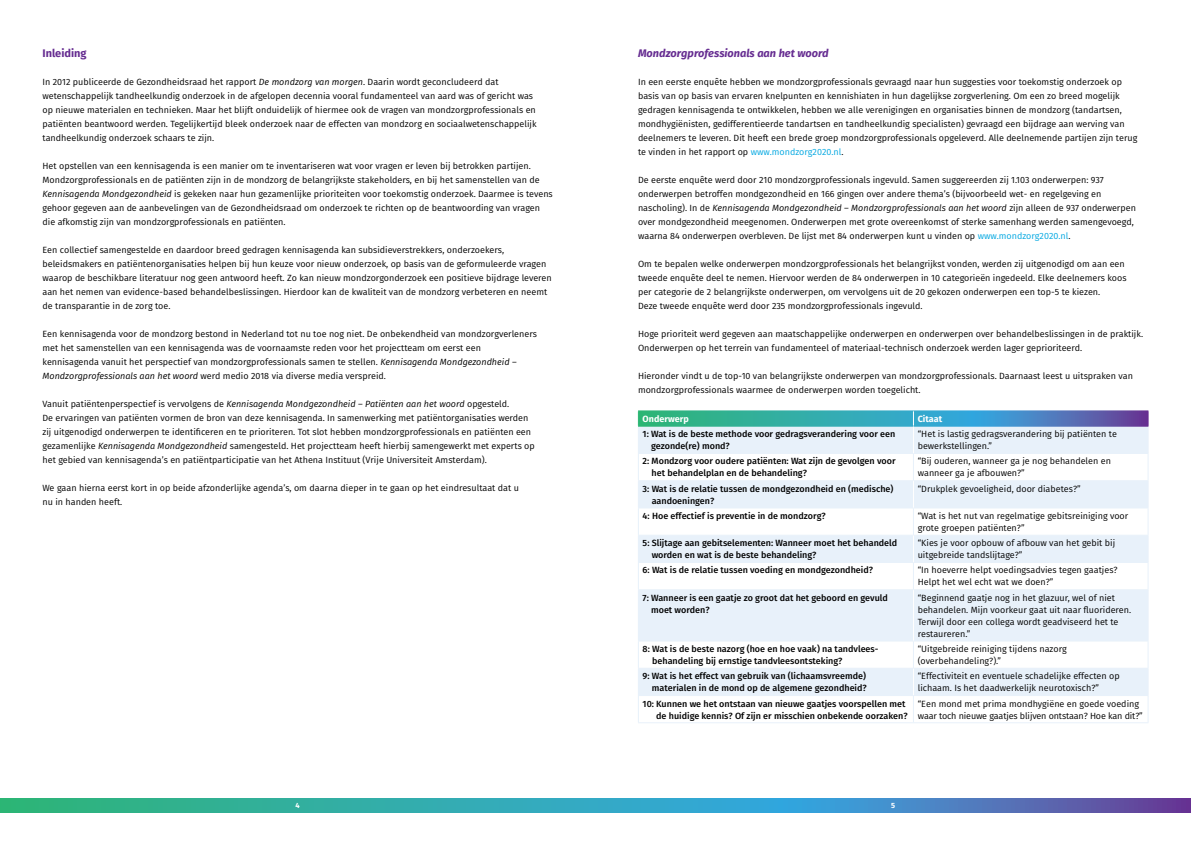
<style>
.page{position:relative;width:1191px;height:842px;background:#fff}
.page>*{position:absolute;margin:0;border:0;box-sizing:border-box;transform-origin:0 0}
.t1{font:italic 700 11px "Fira Sans";color:#662d91}
.t2{font:700 11px "Fira Sans";color:#662d91}
.t3{font:9px/14px "Fira Sans";color:#000}
.t4{font:500 9px/12px "Fira Sans";color:#000}
.t5{font:700 9px "Fira Sans";color:#fff}
.t6{font:700 7.5px "Fira Sans";color:#fff}
.s1{font-style:italic}
.s2{color:#00a7e1}
</style>
<div class="page">
<svg style="left:0;top:799px;width:1191px;height:14px;background:#3c99af"></svg>
<svg style="left:639px;top:590px;width:508px;height:105px;fill:#e8f1fa"></svg>
<hr style="left:1147px;top:590px;width:1px;height:51px;background:#e8f1fa">
<svg style="left:1147px;top:667px;width:1px;height:30px"></svg>
<hr style="left:638px;top:589px;width:275px;height:1px;background:#e8f1fa">
<hr style="left:638px;top:590px;width:1px;height:51px;background:#e8f1fa">
<hr style="left:913px;top:589px;width:235px;height:1px;background:#e8f1fa">
<hr style="left:638px;top:641px;width:275px;height:1px;background:#e8f1fa">
<hr style="left:913px;top:641px;width:235px;height:1px;background:#e8f1fa">
<hr style="left:638px;top:668px;width:275px;height:1px;background:#e8f1fa">
<hr style="left:913px;top:668px;width:235px;height:1px;background:#e8f1fa">
<hr style="left:638px;top:695px;width:275px;height:1px;background:#e8f1fa">
<svg style="left:638px;top:642px;width:1px;height:80px"></svg>
<hr style="left:913px;top:695px;width:235px;height:1px;background:#e8f1fa">
<hr style="left:638px;top:722px;width:275px;height:1px;background:#e8f1fa">
<hr style="left:913px;top:722px;width:235px;height:1px;background:#e8f1fa">
<svg style="left:638px;top:411px;width:510px;height:178px"></svg>
<hr style="left:913px;top:590px;width:1px;height:51px;background:#fff">
<svg style="left:913px;top:642px;width:1px;height:80px"></svg>
<p class="t2" style="left:43px;top:45px;width:46px">Inleiding</p>
<p class="t3" style="left:43px;top:74px;width:495px">In 2012 publiceerde de Gezondheidsraad het rapport <span class="s1">De mondzorg van morgen</span>. Daarin wordt geconcludeerd dat wetenschappelijk tandheelkundig onderzoek in de afgelopen decennia vooral fundamenteel van aard was of gericht was op nieuwe materialen en technieken. Maar het blijft onduidelijk of hiermee ook de vragen van mondzorgprofessionals en patiënten beantwoord werden. Tegelijkertijd bleek onderzoek naar de effecten van mondzorg en sociaalwetenschappelijk tandheelkundig onderzoek schaars te zijn.</p>
<p class="t3" style="left:43px;top:158px;width:512px">Het opstellen van een kennisagenda is een manier om te inventariseren wat voor vragen er leven bij betrokken partijen.<br>Mondzorgprofessionals en de patiënten zijn in de mondzorg de belangrijkste stakeholders, en bij het samenstellen van de <span class="s1">Kennisagenda Mondgezondheid</span> is gekeken naar hun gezamenlijke prioriteiten voor toekomstig onderzoek. Daarmee is tevens gehoor gegeven aan de aanbevelingen van de Gezondheidsraad om onderzoek te richten op de beantwoording van vragen die afkomstig zijn van mondzorgprofessionals en patiënten.</p>
<p class="t3" style="left:43px;top:242px;width:511px">Een collectief samengestelde en daardoor breed gedragen kennisagenda kan subsidieverstrekkers, onderzoekers, beleidsmakers en patiëntenorganisaties helpen bij hun keuze voor nieuw onderzoek, op basis van de geformuleerde vragen waarop de beschikbare literatuur nog geen antwoord heeft. Zo kan nieuw mondzorgonderzoek een positieve bijdrage leveren aan het nemen van evidence-based behandelbeslissingen. Hierdoor kan de kwaliteit van de mondzorg verbeteren en neemt de transparantie in de zorg toe.</p>
<p class="t3" style="left:43px;top:326px;width:496px">Een kennisagenda voor de mondzorg bestond in Nederland tot nu toe nog niet. De onbekendheid van mondzorgverleners met het samenstellen van een kennisagenda was de voornaamste reden voor het projectteam om eerst een kennisagenda vanuit het perspectief van mondzorgprofessionals samen te stellen. <span class="s1">Kennisagenda Mondgezondheid – Mondzorgprofessionals aan het woord</span> werd medio 2018 via diverse media verspreid.</p>
<p class="t3" style="left:43px;top:396px;width:494px">Vanuit patiëntenperspectief is vervolgens de <span class="s1">Kennisagenda Mondgezondheid – Patiënten aan het woord</span> opgesteld.<br>De ervaringen van patiënten vormen de bron van deze kennisagenda. In samenwerking met patiëntorganisaties werden zij uitgenodigd onderwerpen te identificeren en te prioriteren. Tot slot hebben mondzorgprofessionals en patiënten een gezamenlijke <span class="s1">Kennisagenda Mondgezondheid</span> samengesteld. Het projectteam heeft hierbij samengewerkt met experts op het gebied van kennisagenda’s en patiëntparticipatie van het Athena Instituut (Vrije Universiteit Amsterdam).</p>
<p class="t3" style="left:43px;top:480px;width:478px">We gaan hierna eerst kort in op beide afzonderlijke agenda’s, om daarna dieper in te gaan op het eindresultaat dat u nu in handen heeft.</p>
<p class="t1" style="left:638px;top:45px;width:192px">Mondzorgprofessionals aan het woord</p>
<p class="t3" style="left:638px;top:74px;width:501px">In een eerste enquête hebben we mondzorgprofessionals gevraagd naar hun suggesties voor toekomstig onderzoek op basis van op basis van ervaren knelpunten en kennishiaten in hun dagelijkse zorgverlening. Om een zo breed mogelijk gedragen kennisagenda te ontwikkelen, hebben we alle verenigingen en organisaties binnen de mondzorg (tandartsen, mondhygiënisten, gedifferentieerde tandartsen en tandheelkundig specialisten) gevraagd een bijdrage aan werving van deelnemers te leveren. Dit heeft een brede groep mondzorgprofessionals opgeleverd. Alle deelnemende partijen zijn terug te vinden in het rapport op <span class="s2">www.mondzorg2020.nl</span>.</p>
<p class="t3" style="left:638px;top:172px;width:499px">De eerste enquête werd door 210 mondzorgprofessionals ingevuld. Samen suggereerden zij 1.103 onderwerpen: 937 onderwerpen betroffen mondgezondheid en 166 gingen over andere thema’s (bijvoorbeeld wet- en regelgeving en nascholing). In de <span class="s1">Kennisagenda Mondgezondheid – Mondzorgprofessionals aan het woord</span> zijn alleen de 937 onderwerpen over mondgezondheid meegenomen. Onderwerpen met grote overeenkomst of sterke samenhang werden samengevoegd, waarna 84 onderwerpen overbleven. De lijst met 84 onderwerpen kunt u vinden op <span class="s2">www.mondzorg2020.nl</span>.</p>
<p class="t3" style="left:638px;top:256px;width:490px">Om te bepalen welke onderwerpen mondzorgprofessionals het belangrijkst vonden, werden zij uitgenodigd om aan een tweede enquête deel te nemen. Hiervoor werden de 84 onderwerpen in 10 categorieën ingedeeld. Elke deelnemers koos per categorie de 2 belangrijkste onderwerpen, om vervolgens uit de 20 gekozen onderwerpen een top-5 te kiezen.<br>Deze tweede enquête werd door 235 mondzorgprofessionals ingevuld.</p>
<p class="t3" style="left:638px;top:326px;width:506px">Hoge prioriteit werd gegeven aan maatschappelijke onderwerpen en onderwerpen over behandelbeslissingen in de praktijk.<br>Onderwerpen op het terrein van fundamenteel of materiaal-technisch onderzoek werden lager geprioriteerd.</p>
<p class="t3" style="left:638px;top:368px;width:496px">Hieronder vindt u de top-10 van belangrijkste onderwerpen van mondzorgprofessionals. Daarnaast leest u uitspraken van mondzorgprofessionals waarmee de onderwerpen worden toegelicht.</p>
<p class="t5" style="left:642px;top:412px;width:48px">Onderwerp</p>
<p class="t5" style="left:917px;top:412px;width:26px">Citaat</p>
<p class="t4" style="left:651px;top:428px;width:246px;text-indent:-8px">1: Wat is de beste methode voor gedragsverandering voor een gezonde(re) mond?</p>
<p class="t3" style="left:917px;top:428px;width:201px;line-height:12px">“Het is lastig gedragsverandering bij patiënten te bewerkstellingen.”</p>
<p class="t4" style="left:651px;top:455px;width:245px;text-indent:-9px">2: Mondzorg voor oudere patiënten: Wat zijn de gevolgen voor het behandelplan en de behandeling?</p>
<p class="t3" style="left:917px;top:455px;width:195px;line-height:12px">“Bij ouderen, wanneer ga je nog behandelen en wanneer ga je afbouwen?”</p>
<p class="t4" style="left:651px;top:483px;width:243px;text-indent:-9px">3: Wat is de relatie tussen de mondgezondheid en (medische) aandoeningen?</p>
<p class="t3" style="left:917px;top:482px;width:164px">“Drukplek gevoeligheid, door diabetes?”</p>
<p class="t4" style="left:642px;top:510px;width:185px">4: Hoe effectief is preventie in de mondzorg?</p>
<p class="t3" style="left:917px;top:510px;width:212px;line-height:12px">“Wat is het nut van regelmatige gebitsreiniging voor grote groepen patiënten?”</p>
<p class="t4" style="left:652px;top:537px;width:247px;text-indent:-9px">5: Slijtage aan gebitselementen: Wanneer moet het behandeld worden en wat is de beste behandeling?</p>
<p class="t3" style="left:917px;top:537px;width:199px;line-height:12px">“Kies je voor opbouw of afbouw van het gebit bij uitgebreide tandslijtage?”</p>
<p class="t4" style="left:642px;top:564px;width:232px">6: Wat is de relatie tussen voeding en mondgezondheid?</p>
<p class="t3" style="left:917px;top:564px;width:201px;line-height:12px">“In hoeverre helpt voedingsadvies tegen gaatjes?<br>Helpt het wel echt wat we doen?”</p>
<p class="t4" style="left:651px;top:592px;width:238px;text-indent:-8px">7: Wanneer is een gaatje zo groot dat het geboord en gevuld moet worden?</p>
<p class="t3" style="left:917px;top:592px;width:215px;line-height:12px">“Beginnend gaatje nog in het glazuur, wel of niet behandelen. Mijn voorkeur gaat uit naar fluorideren.<br>Terwijl door een collega wordt geadviseerd het te restaureren.”</p>
<p class="t4" style="left:652px;top:643px;width:228px;text-indent:-10px">8: Wat is de beste nazorg (hoe en hoe vaak) na tandvlees&shy;behandeling bij ernstige tandvleesontsteking?</p>
<p class="t3" style="left:917px;top:643px;width:151px;line-height:12px">“Uitgebreide reiniging tijdens nazorg (overbehandeling?).”</p>
<p class="t4" style="left:642px;top:670px;width:226px;text-align:right">9: Wat is het effect van gebruik van (lichaamsvreemde) materialen in de mond op de algemene gezondheid?</p>
<p class="t3" style="left:917px;top:670px;width:203px;line-height:12px">“Effectiviteit en eventuele schadelijke effecten op lichaam. Is het daadwerkelijk neurotoxisch?”</p>
<p class="t4" style="left:642px;top:697px;width:266px;text-align:right">10: Kunnen we het ontstaan van nieuwe gaatjes voorspellen met de huidige kennis? Of zijn er misschien onbekende oorzaken?</p>
<p class="t3" style="left:917px;top:697px;width:227px;line-height:12px">“Een mond met prima mondhygiëne en goede voeding waar toch nieuwe gaatjes blijven ontstaan? Hoe kan dit?”</p>
<p class="t6" style="left:296px;top:800px;width:6px">4</p>
<p class="t6" style="left:891px;top:800px;width:6px">5</p>
</div>
